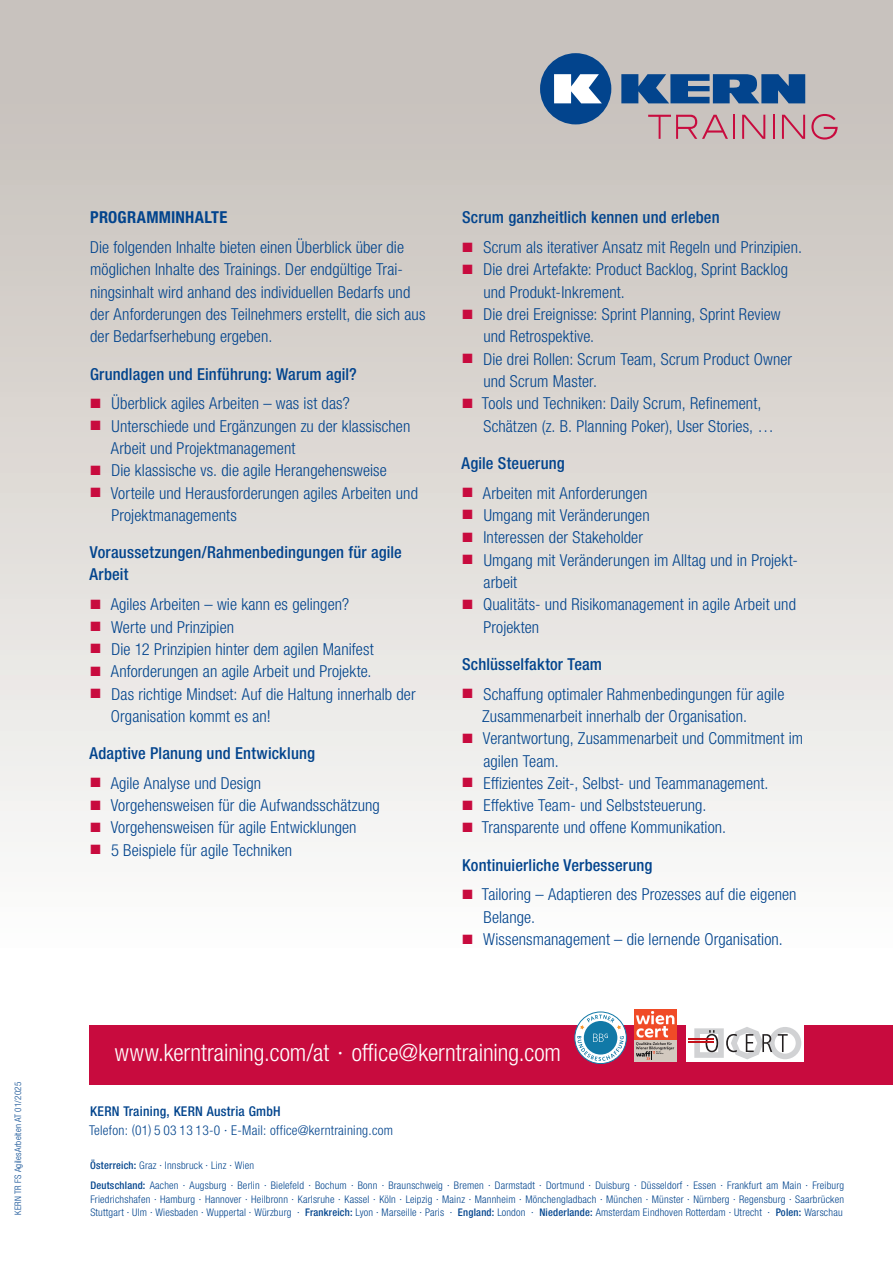
<style>
.page{position:relative;width:893px;height:1263px;background:#fff}
.page>*{position:absolute;margin:0;border:0;box-sizing:border-box;transform-origin:0 0}
.t1{font:300 condensed 24px "Helvetica Neue LTW1 G";color:#fff}
.t2{font:300 condensed 16.5px/22.4px "Helvetica Neue LTW1 G";letter-spacing:.005em;color:#02448d}
.t3{font:500 condensed 16.5px/22.4px "Helvetica Neue LTW1 G";letter-spacing:.01em;color:#02448d}
.t4{font:700 condensed 16.5px "Helvetica Neue LTW1 G";letter-spacing:.015em;color:#02448d}
.t5{font:300 condensed 13.5px "Helvetica Neue LTW1 G";letter-spacing:.02em;color:#02448d}
.t6{font:500 condensed 13.5px "Helvetica Neue LTW1 G";letter-spacing:.02em;color:#02448d}
.t7{font:300 condensed 10.5px/20.2px "Helvetica Neue LTW1 G";letter-spacing:.02em;color:#02448d}
.t8{font:300 condensed 9px "Helvetica Neue LTW1 G";letter-spacing:.02em;color:#02448d}
.s1{color:#c80b3e}
.s2{font-weight:500}
</style>
<div class="page">
<div style="left:0;top:0;width:893px;height:1263px;background:linear-gradient(to bottom,#c5bfb9,#fff)"></div>
<svg style="left:648px;top:115px;width:80px;height:24px;background:#c99ea5"></svg>
<hr style="left:733px;top:115px;width:2px;height:24px;background:#c80b3e">
<svg style="left:742px;top:115px;width:23px;height:24px"></svg>
<hr style="left:773px;top:115px;width:2px;height:24px;background:#c80b3e">
<svg style="left:782px;top:115px;width:23px;height:24px"></svg>
<svg style="left:811px;top:114px;width:27px;height:26px"></svg>
<svg style="left:621px;top:74px;width:184px;height:29px;background:#2d5f97"></svg>
<svg style="left:540px;top:53px;width:71px;height:71px"></svg>
<div style="left:89px;top:1025px;width:804px;height:59px;background:#c80b3e"></div>
<div style="left:686px;top:1023px;width:118px;height:38px;background:#fff"></div>
<svg style="left:694px;top:1027px;width:107px;height:32px"></svg>
<hr style="left:689px;top:1038px;width:25px;height:2px;background:#c4121a">
<hr style="left:689px;top:1041px;width:25px;height:2px;background:#c4121a">
<svg style="left:575px;top:1012px;width:51px;height:51px"></svg>
<div style="left:575px;top:1012px;width:52px;height:52px;border:1px solid #1179a7;border-radius:50%"></div>
<svg style="left:577px;top:1015px;width:47px;height:46px"></svg>
<div style="left:634px;top:1040px;width:43px;height:21px;background:#d2c9bf"></div>
<div style="left:634px;top:1009px;width:43px;height:31px;background:#f04b27"></div>
<svg style="left:636px;top:1011px;width:38px;height:49px"></svg>
<p class="t8" style="left:13px;top:1215px;width:134px;rotate:-90deg">KERN TR FS AgilesArbeiten AT 01/2025</p>
<p class="t4" style="left:90px;top:207px;width:139px">PROGRAMMINHALTE</p>
<p class="t2" style="left:90px;top:236px;width:337px">Die folgenden Inhalte bieten einen Überblick über die möglichen Inhalte des Trainings. Der endgültige Trai&shy;ningsinhalt wird anhand des individuellen Bedarfs und der Anforderungen des Teilnehmers erstellt, die sich aus der Bedarfserhebung ergeben.</p>
<p class="t3" style="left:90px;top:362px;width:268px">Grundlagen und Einführung: Warum agil?</p>
<p class="t2" style="left:90px;top:392px;width:261px"><span class="s1">■</span> Überblick agiles Arbeiten – was ist das?</p>
<p class="t2" style="left:111px;top:415px;width:301px;text-indent:-20px"><span class="s1">■</span> Unterschiede und Ergänzungen zu der klassischen<br>Arbeit und Projektmanagement</p>
<p class="t2" style="left:90px;top:459px;width:298px"><span class="s1">■</span> Die klassische vs. die agile Herangehensweise</p>
<p class="t2" style="left:111px;top:482px;width:308px;text-indent:-21px"><span class="s1">■</span> Vorteile und Herausforderungen agiles Arbeiten und<br>Projektmanagements</p>
<p class="t3" style="left:90px;top:541px;width:314px">Voraussetzungen/Rahmenbedingungen für agile<br>Arbeit</p>
<p class="t2" style="left:90px;top:593px;width:260px"><span class="s1">■</span> Agiles Arbeiten – wie kann es gelingen?</p>
<p class="t2" style="left:90px;top:616px;width:145px"><span class="s1">■</span> Werte und Prinzipien</p>
<p class="t2" style="left:90px;top:638px;width:285px"><span class="s1">■</span> Die 12 Prinzipien hinter dem agilen Manifest</p>
<p class="t2" style="left:90px;top:660px;width:283px"><span class="s1">■</span> Anforderungen an agile Arbeit und Projekte.</p>
<p class="t2" style="left:111px;top:683px;width:306px;text-indent:-20px"><span class="s1">■</span> Das richtige Mindset: Auf die Haltung innerhalb der<br>Organisation kommt es an!</p>
<p class="t3" style="left:90px;top:742px;width:227px">Adaptive Planung und Entwicklung</p>
<p class="t2" style="left:90px;top:772px;width:172px"><span class="s1">■</span> Agile Analyse und Design</p>
<p class="t2" style="left:90px;top:794px;width:291px"><span class="s1">■</span> Vorgehensweisen für die Aufwandsschätzung</p>
<p class="t2" style="left:90px;top:817px;width:268px"><span class="s1">■</span> Vorgehensweisen für agile Entwicklungen</p>
<p class="t2" style="left:90px;top:839px;width:203px"><span class="s1">■</span> 5 Beispiele für agile Techniken</p>
<p class="t3" style="left:462px;top:206px;width:259px">Scrum ganzheitlich kennen und erleben</p>
<p class="t2" style="left:462px;top:236px;width:341px"><span class="s1">■</span> Scrum als iterativer Ansatz mit Regeln und Prinzipien.</p>
<p class="t2" style="left:483px;top:258px;width:306px;text-indent:-21px"><span class="s1">■</span> Die drei Artefakte: Product Backlog, Sprint Backlog und Produkt-Inkrement.</p>
<p class="t2" style="left:483px;top:303px;width:299px;text-indent:-21px"><span class="s1">■</span> Die drei Ereignisse: Sprint Planning, Sprint Review und Retrospektive.</p>
<p class="t2" style="left:483px;top:348px;width:310px;text-indent:-21px"><span class="s1">■</span> Die drei Rollen: Scrum Team, Scrum Product Owner und Scrum Master.</p>
<p class="t2" style="left:483px;top:392px;width:292px;text-indent:-21px"><span class="s1">■</span> Tools und Techniken: Daily Scrum, Refinement,<br>Schätzen (z. B. Planning Poker), User Stories, …</p>
<p class="t3" style="left:462px;top:452px;width:105px">Agile Steuerung</p>
<p class="t2" style="left:462px;top:482px;width:186px"><span class="s1">■</span> Arbeiten mit Anforderungen</p>
<p class="t2" style="left:462px;top:504px;width:189px"><span class="s1">■</span> Umgang mit Veränderungen</p>
<p class="t2" style="left:462px;top:526px;width:182px"><span class="s1">■</span> Interessen der Stakeholder</p>
<p class="t2" style="left:484px;top:549px;width:316px;text-indent:-21px"><span class="s1">■</span> Umgang mit Veränderungen im Alltag und in Projekt&shy;arbeit</p>
<p class="t2" style="left:483px;top:593px;width:314px;text-indent:-21px"><span class="s1">■</span> Qualitäts- und Risikomanagement in agile Arbeit und<br>Projekten</p>
<p class="t3" style="left:462px;top:653px;width:142px">Schlüsselfaktor Team</p>
<p class="t2" style="left:482px;top:683px;width:304px;text-indent:-20px"><span class="s1">■</span> Schaffung optimaler Rahmenbedingungen für agile<br>Zusammenarbeit innerhalb der Organisation.</p>
<p class="t2" style="left:483px;top:727px;width:321px;text-indent:-21px"><span class="s1">■</span> Verantwortung, Zusammenarbeit und Commitment im agilen Team.</p>
<p class="t2" style="left:462px;top:772px;width:308px"><span class="s1">■</span> Effizientes Zeit-, Selbst- und Teammanagement.</p>
<p class="t2" style="left:462px;top:794px;width:245px"><span class="s1">■</span> Effektive Team- und Selbststeuerung.</p>
<p class="t2" style="left:462px;top:817px;width:265px"><span class="s1">■</span> Transparente und offene Kommunikation.</p>
<p class="t3" style="left:462px;top:854px;width:192px">Kontinuierliche Verbesserung</p>
<p class="t2" style="left:483px;top:883px;width:315px;text-indent:-21px"><span class="s1">■</span> Tailoring – Adaptieren des Prozesses auf die eigenen<br>Belange.</p>
<p class="t2" style="left:462px;top:928px;width:322px"><span class="s1">■</span> Wissensmanagement – die lernende Organisation.</p>
<h1 class="t1" style="left:115px;top:1039px;width:448px">www.kerntraining.com/at · office@kerntraining.com</h1>
<p class="t6" style="left:90px;top:1103px;width:192px">KERN Training, KERN Austria GmbH</p>
<p class="t5" style="left:89px;top:1122px;width:306px">Telefon: (01) 5 03 13 13-0 · E-Mail: office@kerntraining.com</p>
<p class="t7" style="left:90px;top:1155px;width:755px"><span class="s2">Österreich:</span> Graz · Innsbruck · Linz · Wien<br><span class="s2">Deutschland:</span> Aachen · Augsburg · Berlin · Bielefeld · Bochum · Bonn · Braunschweig · Bremen · Darmstadt · Dortmund · Duisburg · Düsseldorf · Essen · Frankfurt am Main · Freiburg</p>
<p class="t7" style="left:90px;top:1192px;width:755px;line-height:13.5px">Friedrichshafen · Hamburg · Hannover · Heilbronn · Karlsruhe · Kassel · Köln · Leipzig · Mainz · Mannheim · Mönchengladbach · München · Münster · Nürnberg · Regensburg · Saarbrücken<br>Stuttgart · Ulm · Wiesbaden · Wuppertal · Würzburg · <span class="s2">Frankreich:</span> Lyon · Marseille · Paris · -<span class="s2">England:</span> London · <span class="s2">Niederlande:</span> Amsterdam Eindhoven Rotterdam · Utrecht · -<span class="s2">Polen:</span> Warschau</p>
</div>
